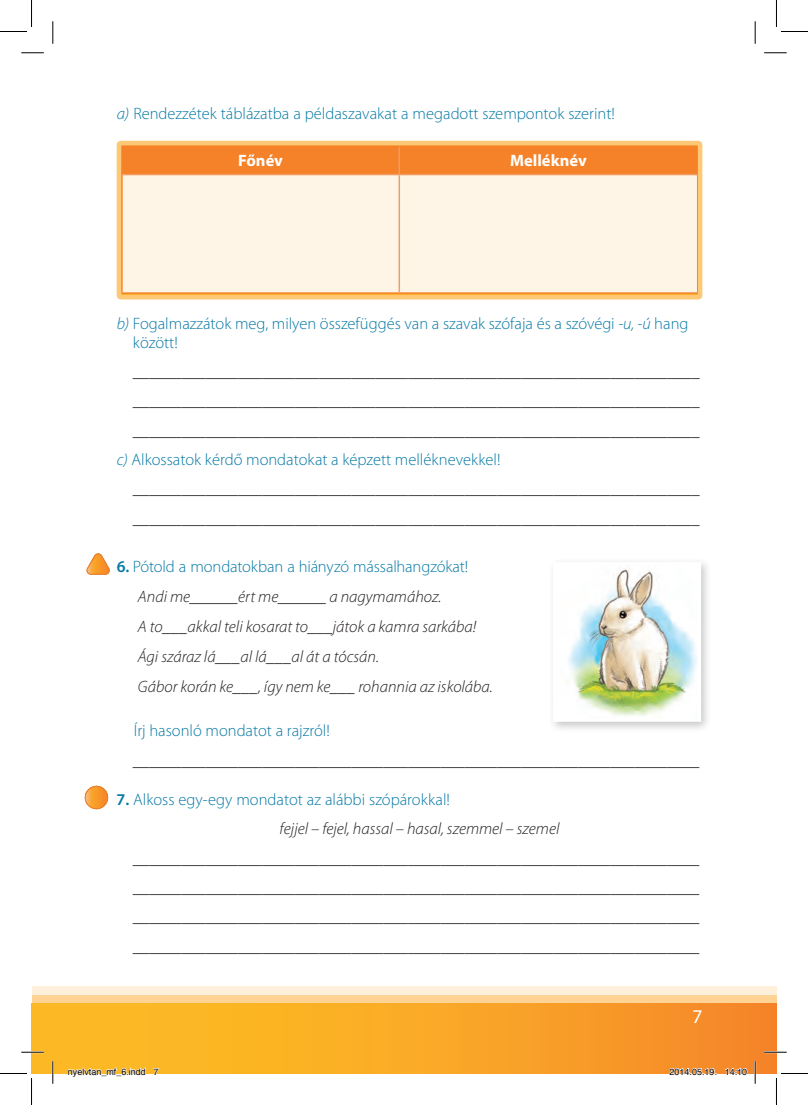
<style>
.page{position:relative;width:808px;height:1105px;background:#fff}
.page>*{position:absolute;margin:0;border:0;box-sizing:border-box;transform-origin:0 0}
.t1{font:19.5px "Myriad Pro";color:#fff}
.t2{font:300 16.5px/29.4px "Myriad Pro";color:#231f20;text-align:justify}
.t3{font:300 16.5px/18.1px "Myriad Pro";color:#0679a5}
.t4{font:italic 300 16.5px/30px "Myriad Pro";color:#231f20}
.t5{font:700 16.5px "Myriad Pro";color:#fff}
.t6{font:9px "Helvetica";color:#000}
.s1{font-style:italic}
.s2{font-weight:600;font-style:normal;color:#0679a5}
.s3{font-style:normal;color:#0679a5}
.s4{font-weight:600}
.s5{font-style:italic;color:#231f20}
</style>
<div class="page">
<div style="left:32px;top:986px;width:744px;height:87px;background:#fef0da"></div>
<div style="left:32px;top:995px;width:744px;height:78px;background:#fed393"></div>
<div style="left:32px;top:1003px;width:744px;height:70px;background:linear-gradient(to right,#fec224,#f68c29)"></div>
<div style="left:547px;top:557px;width:164px;height:176px;background:#231f20;opacity:.25"></div>
<img style="left:556px;top:566px;width:140px;height:152px">
<svg style="left:85px;top:785px;width:23px;height:9px"></svg>
<svg style="left:85px;top:786px;width:23px;height:23px"></svg>
<div style="left:85px;top:786px;width:23px;height:23px;border:1px solid #ea802c;border-radius:50%"></div>
<svg style="left:86px;top:553px;width:24px;height:22px"></svg>
<div style="left:123px;top:147px;width:573px;height:27px;background:#f58229"></div>
<div style="left:123px;top:175px;width:573px;height:117px;background:#fef5e7"></div>
<hr style="left:121px;top:292px;width:278px;height:2px;background:#f58229">
<hr style="left:399px;top:292px;width:299px;height:2px;background:#f58229">
<hr style="left:121px;top:147px;width:2px;height:28px;background:#f58229">
<hr style="left:121px;top:145px;width:278px;height:2px;background:#f58229">
<hr style="left:398px;top:147px;width:2px;height:27px;background:#f19c65">
<hr style="left:696px;top:147px;width:2px;height:28px;background:#f58229">
<hr style="left:399px;top:145px;width:299px;height:2px;background:#f58229">
<hr style="left:121px;top:175px;width:2px;height:117px;background:#f58229">
<hr style="left:123px;top:174px;width:276px;height:1px;background:#f19c65">
<hr style="left:398px;top:175px;width:2px;height:117px;background:#f19c65">
<hr style="left:696px;top:175px;width:2px;height:117px;background:#f58229">
<hr style="left:399px;top:174px;width:297px;height:1px;background:#f19c65">
<div style="left:117px;top:141px;width:585px;height:158px;border:4px solid #fec976;border-radius:2px"></div>
<hr style="left:21px;top:1051px;width:23px;height:2px;background:#fff">
<hr style="left:763px;top:1051px;width:23px;height:2px;background:#fff">
<hr style="left:52px;top:1061px;width:2px;height:22px;background:#fff">
<hr style="left:753px;top:1061px;width:2px;height:22px;background:#fff">
<svg style="left:21px;top:53px;width:23px;height:1px"></svg>
<svg style="left:764px;top:53px;width:22px;height:1px"></svg>
<svg style="left:21px;top:1052px;width:23px;height:1px"></svg>
<svg style="left:763px;top:1052px;width:23px;height:1px"></svg>
<svg style="left:53px;top:21px;width:1px;height:23px"></svg>
<svg style="left:53px;top:1061px;width:1px;height:22px"></svg>
<svg style="left:754px;top:21px;width:1px;height:23px"></svg>
<svg style="left:754px;top:1061px;width:1px;height:22px"></svg>
<svg style="left:0;top:0;width:32px;height:32px"></svg>
<svg style="left:0;top:1073px;width:32px;height:32px"></svg>
<svg style="left:776px;top:0;width:31px;height:32px"></svg>
<svg style="left:775px;top:1073px;width:32px;height:32px"></svg>
<svg style="left:68px;top:1067px;width:78px;height:7px"></svg>
<svg style="left:153px;top:1068px;width:6px;height:6px"></svg>
<svg style="left:668px;top:1067px;width:48px;height:7px"></svg>
<svg style="left:724px;top:1067px;width:23px;height:7px"></svg>
<p class="t3" style="left:117px;top:104px;width:499px"><span class="s1">a)</span> Rendezzétek táblázatba a példaszavakat a megadott szempontok szerint!</p>
<p class="t5" style="left:238px;top:150px;width:46px">Főnév</p>
<p class="t5" style="left:510px;top:150px;width:78px">Melléknév</p>
<p class="t3" style="left:133px;top:315px;width:556px;text-indent:-16px"><span class="s1">b)</span> Fogalmazzátok meg, milyen összefüggés van a szavak szófaja és a szóvégi <span class="s1">-u, -ú</span> hang között!</p>
<p class="t2" style="left:133px;top:356px;width:568px">______________________________________________________________________</p>
<p class="t2" style="left:133px;top:386px;width:568px">______________________________________________________________________</p>
<p class="t2" style="left:133px;top:415px;width:568px">______________________________________________________________________</p>
<p class="t3" style="left:117px;top:450px;width:385px"><span class="s1">c)</span> Alkossatok kérdő mondatokat a képzett melléknevekkel!</p>
<p class="t2" style="left:133px;top:474px;width:568px">______________________________________________________________________</p>
<p class="t2" style="left:133px;top:503px;width:568px">______________________________________________________________________</p>
<p class="t4" style="left:138px;top:552px;width:356px;text-indent:-21px"><span class="s2">6.</span> <span class="s3">Pótold a mondatokban a hiányzó mássalhangzókat!<br></span>Andi me______ért me______ a nagymamához.<br>A to___akkal teli kosarat to___játok a kamra sarkába!<br>Ági száraz lá___al lá___al át a tócsán.<br>Gábor korán ke___, így nem ke___ rohannia az iskolába.</p>
<p class="t3" style="left:134px;top:721px;width:197px">Írj hasonló mondatot a rajzról!</p>
<p class="t2" style="left:133px;top:745px;width:568px">______________________________________________________________________</p>
<p class="t3" style="left:279px;top:785px;width:281px;line-height:29px;text-indent:-163px"><span class="s4">7.</span> Alkoss egy-egy mondatot az alábbi szópárokkal!<br><span class="s5">fejjel – fejel, hassal – hasal, szemmel – szemel</span></p>
<p class="t2" style="left:133px;top:843px;width:568px">______________________________________________________________________ ______________________________________________________________________ ______________________________________________________________________ ______________________________________________________________________</p>
<p class="t1" style="left:692px;top:1005px;width:12px">7</p>
<p class="t6" style="left:68px;top:1064px;width:92px">nyelvtan_mf_6.indd 7</p>
<p class="t6" style="left:669px;top:1064px;width:79px">2014.05.19. 14:10</p>
</div>
